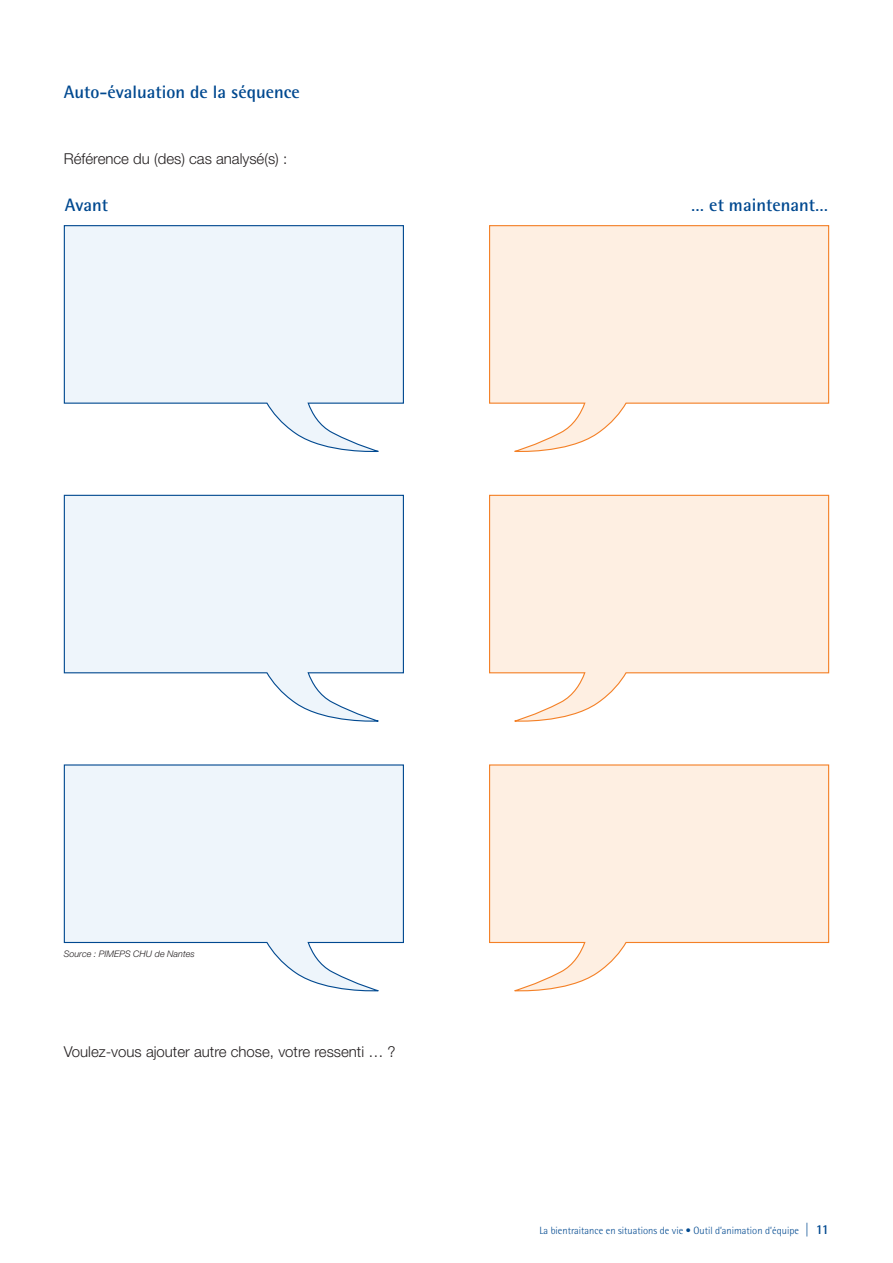
<style>
.page{position:relative;width:893px;height:1263px;background:#fff}
.page>*{position:absolute;margin:0;border:0;box-sizing:border-box;transform-origin:0 0}
.titre_2{font:700 18px "Rotis Semi Sans Std";color:#014990}
.texte_courant{font:300 15px "Helvetica Neue LT Std";color:#231f20}
.t1{font:300 10.5px "Rotis Semi Sans Std";color:#014990}
.texte_courant-2{font:italic 300 9px "Helvetica Neue LT Std";color:#231f20}
.s1{font-size:13.5px}
.s2{font-weight:700;font-size:13.5px}
</style>
<div class="page">
<svg style="left:63px;top:225px;width:341px;height:227px"></svg>
<svg style="left:63px;top:494px;width:341px;height:228px"></svg>
<svg style="left:63px;top:764px;width:341px;height:228px"></svg>
<svg style="left:489px;top:225px;width:341px;height:227px"></svg>
<svg style="left:489px;top:494px;width:341px;height:228px"></svg>
<svg style="left:489px;top:764px;width:341px;height:228px"></svg>
<p class="titre_2" style="left:64px;top:81px;width:238px">Auto-évaluation de la séquence</p>
<p class="texte_courant" style="left:64px;top:150px;width:225px">Référence du (des) cas analysé(s) :</p>
<p class="titre_2" style="left:65px;top:193px;width:45px">Avant</p>
<p class="titre_2" style="left:691px;top:193px;width:138px">… et maintenant…</p>
<p class="texte_courant-2" style="left:64px;top:948px;width:132px">Source : PIMEPS CHU de Nantes</p>
<p class="texte_courant" style="left:64px;top:1043px;width:333px">Voulez-vous ajouter autre chose, votre ressenti … ?</p>
<p class="t1" style="left:539px;top:1225px;width:291px">La bientraitance en situations de vie • Outil d’animation d’équipe <span class="s1">|</span> <span class="s2">11</span></p>
</div>
